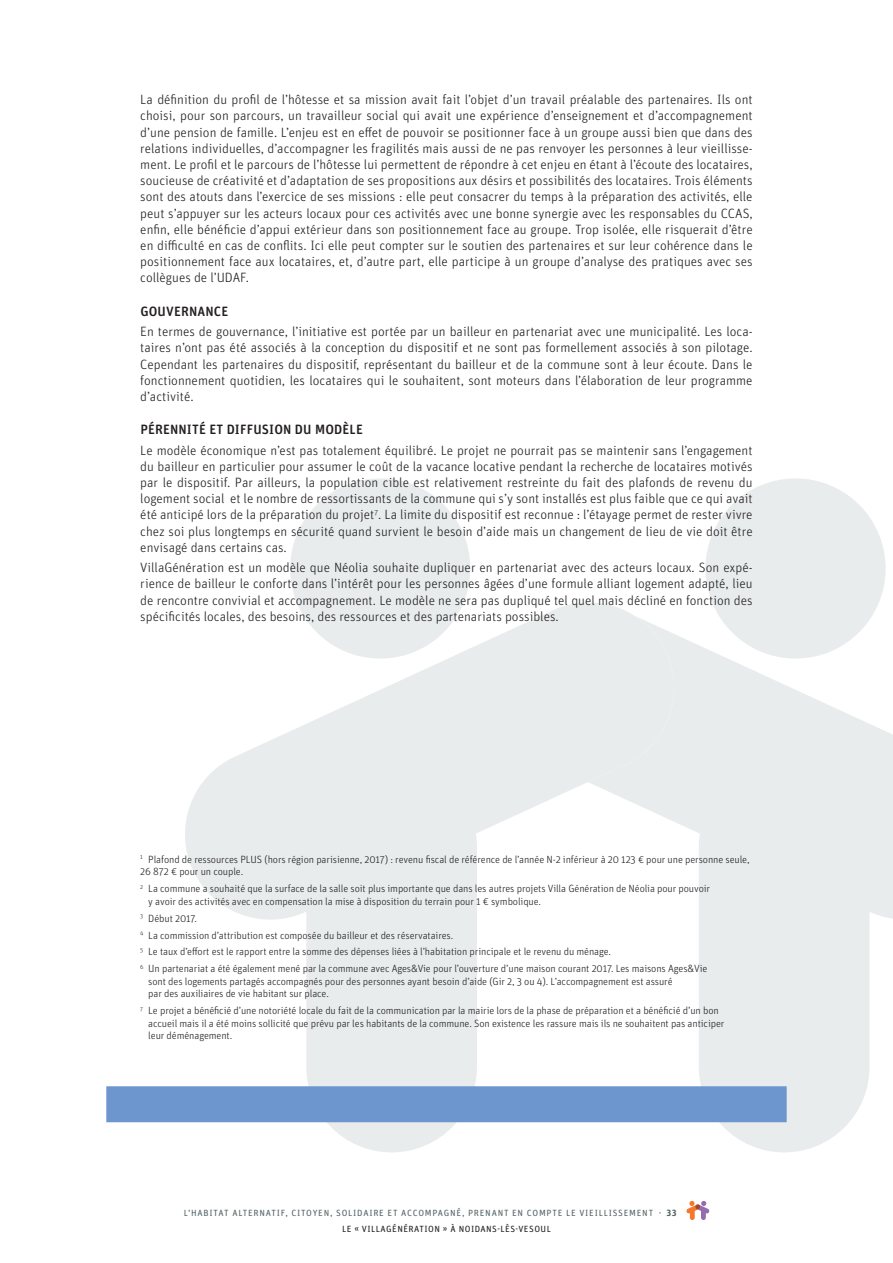
<style>
.page{position:relative;width:893px;height:1263px;background:#fff}
.page>*{position:absolute;margin:0;border:0;box-sizing:border-box;transform-origin:0 0}
.t1{font:300 13.5px/16.2px "Unit Rounded OT";color:#231f20;text-align:justify}
.t2{font:500 13.5px "Unit Rounded OT";letter-spacing:.01em;color:#231f20}
.t3{font:300 10.5px/12.6px "Unit Rounded OT";letter-spacing:-.01em;color:#231f20}
.t4{font:9px/16.2px "Unit Rounded OT";letter-spacing:.085em;color:#546465}
.s1{font-weight:700}
.s2{color:#231f20}
</style>
<div class="page">
<div style="left:690px;top:1209px;width:5px;height:11px;background:#f4792c;border-radius:2px"></div>
<svg style="left:686px;top:1201px;width:24px;height:13px"></svg>
<div style="left:701px;top:1209px;width:5px;height:11px;background:#956cae;border-radius:2px"></div>
<svg style="left:183px;top:478px;width:405px;height:674px;fill:#e8eced"></svg>
<svg style="left:588px;top:478px;width:305px;height:674px;fill:#e8eced"></svg>
<div style="left:106px;top:1086px;width:681px;height:36px;background:#6e96ce"></div>
<p class="t1" style="left:140px;top:92px;width:614px">La définition du profil de l’hôtesse et sa mission avait fait l’objet d’un travail préalable des partenaires. Ils ont choisi, pour son parcours, un travailleur social qui avait une expérience d’enseignement et d’accompagnement d’une pension de famille. L’enjeu est en effet de pouvoir se positionner face à un groupe aussi bien que dans des relations individuelles, d’accompagner les fragilités mais aussi de ne pas renvoyer les personnes à leur vieillisse&shy;ment. Le profil et le parcours de l’hôtesse lui permettent de répondre à cet enjeu en étant à l’écoute des locataires, soucieuse de créativité et d’adaptation de ses propositions aux désirs et possibilités des locataires. Trois éléments sont des atouts dans l’exercice de ses missions : elle peut consacrer du temps à la préparation des activités, elle peut s’appuyer sur les acteurs locaux pour ces activités avec une bonne synergie avec les responsables du CCAS, enfin, elle bénéficie d’appui extérieur dans son positionnement face au groupe. Trop isolée, elle risquerait d’être en difficulté en cas de conflits. Ici elle peut compter sur le soutien des partenaires et sur leur cohérence dans le positionnement face aux locataires, et, d’autre part, elle participe à un groupe d’analyse des pratiques avec ses collègues de l’UDAF.</p>
<p class="t2" style="left:140px;top:303px;width:89px">GOUVERNANCE</p>
<p class="t1" style="left:140px;top:324px;width:614px">En termes de gouvernance, l’initiative est portée par un bailleur en partenariat avec une municipalité. Les loca&shy;taires n’ont pas été associés à la conception du dispositif et ne sont pas formellement associés à son pilotage.<br>Cependant les partenaires du dispositif, représentant du bailleur et de la commune sont à leur écoute. Dans le fonctionnement quotidien, les locataires qui le souhaitent, sont moteurs dans l’élaboration de leur programme d’activité.</p>
<p class="t2" style="left:140px;top:421px;width:224px">PÉRENNITÉ ET DIFFUSION DU MODÈLE</p>
<p class="t1" style="left:140px;top:442px;width:614px">Le modèle économique n’est pas totalement équilibré. Le projet ne pourrait pas se maintenir sans l’engagement du bailleur en particulier pour assumer le coût de la vacance locative pendant la recherche de locataires motivés par le dispositif. Par ailleurs, la population cible est relativement restreinte du fait des plafonds de revenu du logement social et le nombre de ressortissants de la commune qui s’y sont installés est plus faible que ce qui avait été anticipé lors de la préparation du projet<sup>7</sup>. La limite du dispositif est reconnue : l’étayage permet de rester vivre chez soi plus longtemps en sécurité quand survient le besoin d’aide mais un changement de lieu de vie doit être envisagé dans certains cas.</p>
<p class="t1" style="left:140px;top:560px;width:614px">VillaGénération est un modèle que Néolia souhaite dupliquer en partenariat avec des acteurs locaux. Son expé&shy;rience de bailleur le conforte dans l’intérêt pour les personnes âgées d’une formule alliant logement adapté, lieu de rencontre convivial et accompagnement. Le modèle ne sera pas dupliqué tel quel mais décliné en fonction des spécificités locales, des besoins, des ressources et des partenariats possibles.</p>
<p class="t3" style="left:140px;top:853px;width:611px"><sup>1</sup> Plafond de ressources PLUS (hors région parisienne, 2017) : revenu fiscal de référence de l’année N-2 inférieur à 20 123 € pour une personne seule,<br>26 872 € pour un couple.</p>
<p class="t3" style="left:148px;top:882px;width:563px;text-indent:-8px"><sup>2</sup> La commune a souhaité que la surface de la salle soit plus importante que dans les autres projets Villa Génération de Néolia pour pouvoir y avoir des activités avec en compensation la mise à disposition du terrain pour 1 € symbolique.</p>
<p class="t3" style="left:140px;top:910px;width:568px;line-height:16.8px"><sup>3</sup> Début 2017.<br><sup>4</sup> La commission d’attribution est composée du bailleur et des réservataires.<br><sup>5</sup> Le taux d’effort est le rapport entre la somme des dépenses liées à l’habitation principale et le revenu du ménage.<br><sup>6</sup> Un partenariat a été également mené par la commune avec Ages&amp;Vie pour l’ouverture d’une maison courant 2017. Les maisons Ages&amp;Vie</p>
<p class="t3" style="left:148px;top:975px;width:526px">sont des logements partagés accompagnés pour des personnes ayant besoin d’aide (Gir 2, 3 ou 4). L’accompagnement est assuré par des auxiliaires de vie habitant sur place.</p>
<p class="t3" style="left:148px;top:1004px;width:578px;text-indent:-8px"><sup>7</sup> Le projet a bénéficié d’une notoriété locale du fait de la communication par la mairie lors de la phase de préparation et a bénéficié d’un bon accueil mais il a été moins sollicité que prévu par les habitants de la commune. Son existence les rassure mais ils ne souhaitent pas anticiper leur déménagement.</p>
<p class="t4" style="left:342px;top:1204px;width:336px;text-indent:-158px">L’HABITAT ALTERNATIF, CITOYEN, SOLIDAIRE ET ACCOMPAGNÉ, PRENANT EN COMPTE LE VIEILLISSEMENT - <span class="s1">33<br></span><span class="s2">LE « VILLAGÉNÉRATION » À NOIDANS-LÈS-VESOUL</span></p>
</div>
